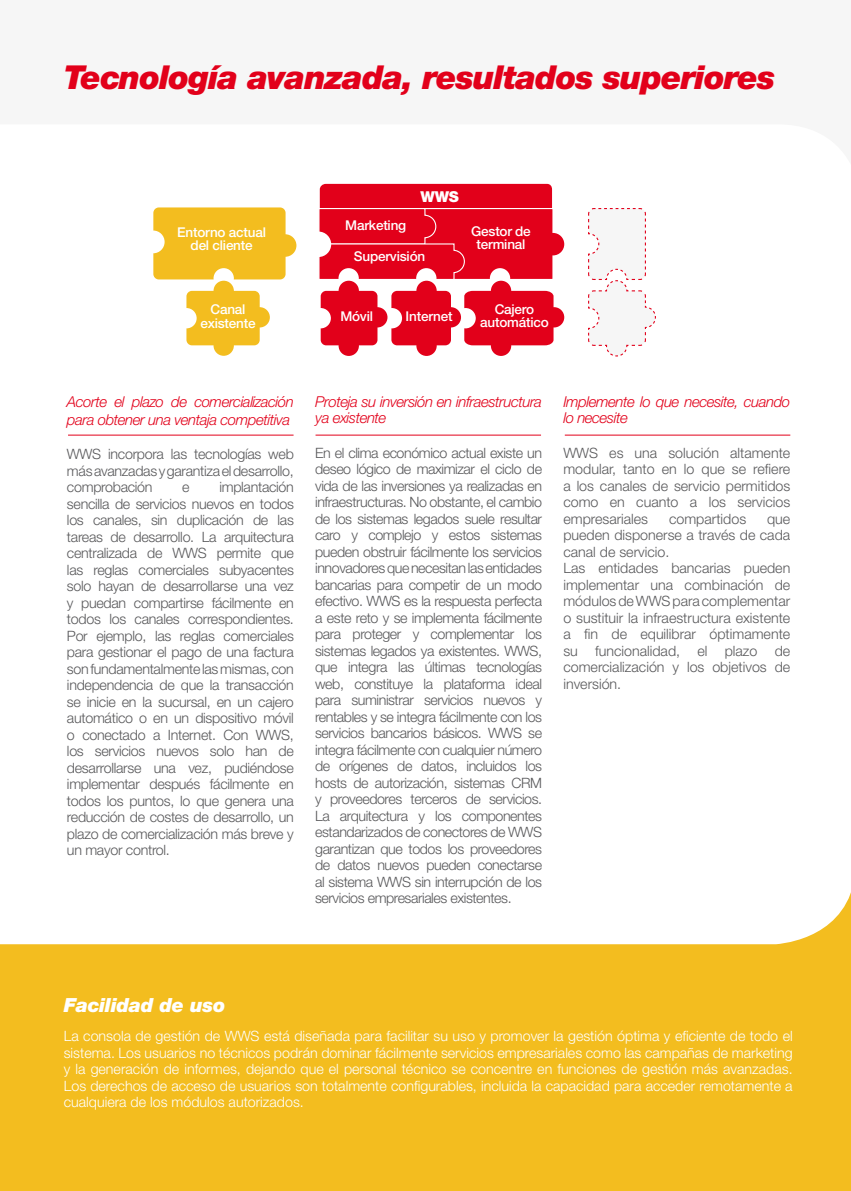
<style>
.page{position:relative;width:851px;height:1191px;background:#fff}
.page>*{position:absolute;margin:0;border:0;box-sizing:border-box;transform-origin:0 0}
.t1{font:italic 900 33px "Helvetica Neue LT Pro";letter-spacing:-.03em;color:#e2001a}
.t2{font:italic 900 19.5px "Helvetica Neue LT Pro";letter-spacing:-.015em;color:#fff}
.t3{font:italic 300 15px/16.5px "Helvetica Neue LT Pro";letter-spacing:-.03em;color:#e2001a}
.t4{font:900 15px "Helvetica Neue LT Pro";color:#fff}
.t5{font:300 14.25px/16.5px "Helvetica Neue LT Pro";color:#58585a;text-align:justify}
.t6{font:300 14.25px/16.5px "Helvetica Neue LT Pro";color:#fff;text-align:justify}
.t7{font:500 13.5px/13.5px "Helvetica Neue LT Pro";letter-spacing:-.015em;color:#fff;text-align:center}
</style>
<div class="page">
<svg style="left:0;top:895px;width:850px;height:296px;fill:#f3bd1f"></svg>
<hr style="left:68px;top:435px;width:225px;height:1px;background:#e2001a">
<hr style="left:315px;top:435px;width:226px;height:1px;background:#e2001a">
<hr style="left:564px;top:435px;width:226px;height:1px;background:#e2001a">
<div style="left:391px;top:291px;width:60px;height:54px;background:#e2001a;border-radius:6px"></div>
<div style="left:381px;top:308px;width:21px;height:20px;background:#fff;border-radius:50%"></div>
<div style="left:319px;top:184px;width:233px;height:95px;background:#e2001a"></div>
<div style="left:306px;top:231px;width:25px;height:26px;background:#fff;border-radius:50%"></div>
<div style="left:541px;top:233px;width:23px;height:22px;background:#e2001a;border-radius:50%"></div>
<div style="left:338px;top:268px;width:21px;height:20px;background:#fff;border-radius:50%"></div>
<div style="left:416px;top:268px;width:20px;height:20px;background:#fff;border-radius:50%"></div>
<div style="left:490px;top:268px;width:20px;height:20px;background:#fff;border-radius:50%"></div>
<div style="left:338px;top:281px;width:21px;height:20px;background:#e2001a;border-radius:50%"></div>
<div style="left:338px;top:336px;width:21px;height:20px;background:#e2001a;border-radius:50%"></div>
<div style="left:367px;top:307px;width:20px;height:20px;background:#e2001a;border-radius:50%"></div>
<div style="left:320px;top:291px;width:57px;height:54px;background:#e2001a;border-radius:5px"></div>
<div style="left:310px;top:308px;width:21px;height:20px;background:#fff;border-radius:50%"></div>
<div style="left:491px;top:281px;width:20px;height:20px;background:#e2001a;border-radius:50%"></div>
<div style="left:491px;top:336px;width:20px;height:20px;background:#e2001a;border-radius:50%"></div>
<div style="left:544px;top:307px;width:20px;height:20px;background:#e2001a;border-radius:50%"></div>
<div style="left:464px;top:291px;width:89px;height:54px;background:#e2001a"></div>
<div style="left:455px;top:308px;width:20px;height:20px;background:#fff;border-radius:50%"></div>
<div style="left:416px;top:281px;width:20px;height:20px;background:#e2001a;border-radius:50%"></div>
<div style="left:416px;top:336px;width:20px;height:20px;background:#e2001a;border-radius:50%"></div>
<div style="left:440px;top:307px;width:21px;height:20px;background:#e2001a;border-radius:50%"></div>
<svg style="left:588px;top:208px;width:68px;height:149px"></svg>
<div style="left:153px;top:207px;width:132px;height:72px;background:#f3bd1f;border-radius:5px"></div>
<div style="left:142px;top:230px;width:22px;height:23px;background:#fff;border-radius:50%"></div>
<div style="left:274px;top:234px;width:22px;height:23px;background:#f3bd1f;border-radius:50%"></div>
<div style="left:213px;top:268px;width:21px;height:20px;background:#fff;border-radius:50%"></div>
<div style="left:213px;top:281px;width:21px;height:20px;background:#f3bd1f;border-radius:50%"></div>
<div style="left:213px;top:335px;width:21px;height:21px;background:#f3bd1f;border-radius:50%"></div>
<div style="left:249px;top:307px;width:21px;height:20px;background:#f3bd1f;border-radius:50%"></div>
<div style="left:186px;top:291px;width:74px;height:54px;background:#f3bd1f;border-radius:5px"></div>
<div style="left:176px;top:308px;width:21px;height:20px;background:#fff;border-radius:50%"></div>
<h1 class="t1" style="left:64px;top:57px;width:713px">Tecnología avanzada, resultados superiores</h1>
<p class="t7" style="left:177px;top:225px;width:90px">Entorno actual del cliente</p>
<p class="t7" style="left:200px;top:303px;width:57px">Canal existente</p>
<p class="t4" style="left:420px;top:187px;width:40px">WWS</p>
<p class="t7" style="left:345px;top:219px;width:62px">Marketing</p>
<p class="t7" style="left:354px;top:249px;width:73px">Supervisión</p>
<p class="t7" style="left:471px;top:224px;width:61px">Gestor de terminal</p>
<p class="t7" style="left:340px;top:309px;width:34px">Móvil</p>
<p class="t7" style="left:405px;top:309px;width:48px">Internet</p>
<p class="t7" style="left:480px;top:302px;width:70px">Cajero automático</p>
<p class="t3" style="left:67px;top:392px;width:228px;line-height:18px">Acorte el plazo de comercialización para obtener una ventaja competitiva</p>
<p class="t5" style="left:67px;top:445px;width:228px">WWS incorpora las tecnologías web más avanzadas y garantiza el desarrollo, comprobación</p>
<p class="t5" style="left:67px;top:478px;width:228px;text-indent:152px">implantación sencilla de servicios nuevos en todos los canales, sin duplicación de las tareas de desarrollo. La arquitectura centralizada de WWS permite que las reglas comerciales subyacentes solo hayan de desarrollarse una vez y puedan compartirse fácilmente en todos los canales correspondientes.<br>Por ejemplo, las reglas comerciales para gestionar el pago de una factura son fundamentalmente las mismas, con independencia de que la transacción se inicie en la sucursal, en un cajero automático o en un dispositivo móvil o conectado a Internet. Con WWS, los servicios nuevos solo han de desarrollarse una vez, pudiéndose implementar después fácilmente en todos los puntos, lo que genera una reducción de costes de desarrollo, un plazo de comercialización más breve y un mayor control.</p>
<p class="t5" style="left:182px;top:478px;width:9px">e</p>
<p class="t3" style="left:315px;top:393px;width:228px">Proteja su inversión en infraestructura ya existente</p>
<p class="t5" style="left:315px;top:444px;width:228px">En el clima económico actual existe un deseo lógico de maximizar el ciclo de vida de las inversiones ya realizadas en infraestructuras. No obstante, el cambio de los sistemas legados suele resultar caro y complejo y estos sistemas pueden obstruir fácilmente los servicios innovadores que necesitan las entidades bancarias para competir de un modo efectivo. WWS es la respuesta perfecta a este reto y se implementa fácilmente para proteger y complementar los sistemas legados ya existentes. WWS, que integra las últimas tecnologías web, constituye la plataforma ideal para suministrar servicios nuevos y rentables y se integra fácilmente con los servicios bancarios básicos. WWS se integra fácilmente con cualquier número de orígenes de datos, incluidos los hosts de autorización, sistemas CRM y proveedores terceros de servicios.<br>La arquitectura y los componentes estandarizados de conectores de WWS garantizan que todos los proveedores de datos nuevos pueden conectarse al sistema WWS sin interrupción de los servicios empresariales existentes.</p>
<p class="t3" style="left:563px;top:393px;width:228px">Implemente lo que necesite, cuando lo necesite</p>
<p class="t5" style="left:563px;top:444px;width:228px">WWS es una solución altamente modular, tanto en lo que se refiere a los canales de servicio permitidos como en cuanto a los servicios empresariales</p>
<p class="t5" style="left:669px;top:510px;width:79px">compartidos</p>
<p class="t5" style="left:563px;top:510px;width:228px;text-align:left;text-indent:204px">que pueden disponerse a través de cada canal de servicio.<br>Las entidades bancarias pueden implementar una combinación de módulos de WWS para complementar o sustituir la infraestructura existente a fin de equilibrar óptimamente su funcionalidad, el plazo de comercialización y los objetivos de inversión.</p>
<h2 class="t2" style="left:64px;top:993px;width:163px">Facilidad de uso</h2>
<p class="t6" style="left:64px;top:1027px;width:730px">La consola de gestión de WWS está diseñada para facilitar su uso y promover la gestión óptima y eficiente de todo el sistema. Los usuarios no técnicos podrán dominar fácilmente servicios empresariales como las campañas de marketing y la generación de informes, dejando que el personal técnico se concentre en funciones de gestión más avanzadas.<br>Los derechos de acceso de usuarios son totalmente configurables, incluida la capacidad para acceder remotamente a cualquiera de los módulos autorizados.</p>
</div>
